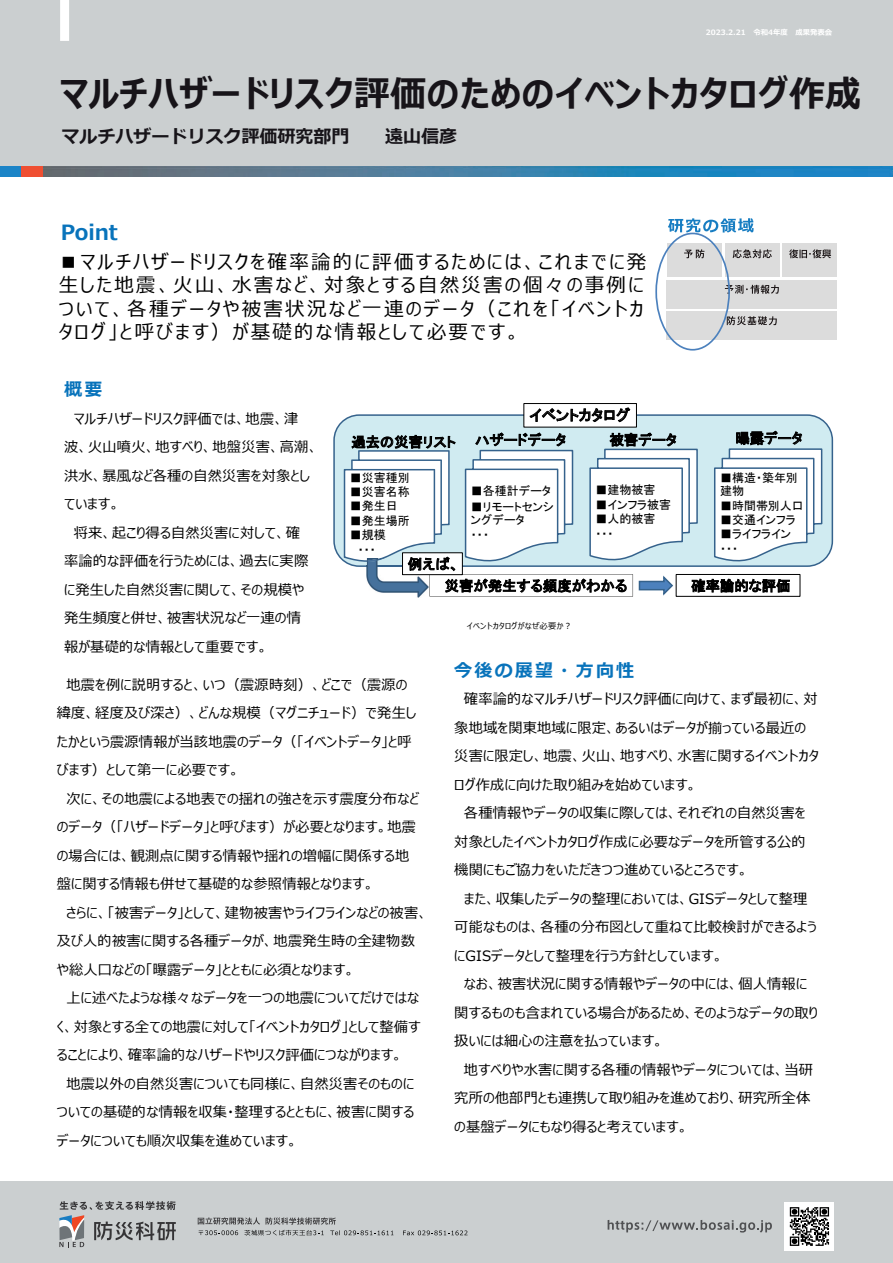
<style>
.page{position:relative;width:893px;height:1263px;background:#fff}
.page>*{position:absolute;margin:0;border:0;box-sizing:border-box;transform-origin:0 0}
.t1{font:700 36px "Meiryo UI";letter-spacing:.01em;color:#171419}
.t2{font:700 21px "Meiryo";color:#0873bb}
.t3{font:19.5px/23.4px "Meiryo UI";letter-spacing:.115em;color:#000}
.t4{font:700 18px "Meiryo";color:#171419}
.t5{font:700 18px "Meiryo";letter-spacing:.125em;color:#0873bb}
.t6{font:15px "MS P Gothic";letter-spacing:.005em;color:#000}
.t7{font:14.33px "MS P Gothic";letter-spacing:.005em;color:#000}
.t8{font:14.25px/28.5px "Meiryo UI";letter-spacing:.015em;color:#000}
.t9{font:14.25px "MS P Gothic";letter-spacing:.005em;color:#000}
.t10{font:12px/14.4px "MS P Gothic";color:#000}
.t11{font:8.25px "Meiryo UI";letter-spacing:.035em;color:#000}
.t12{font:700 7.35px "Meiryo";color:#fff}
</style>
<div class="page">
<div style="left:0;top:0;width:893px;height:166px;background:#cbcfd0"></div>
<div style="left:0;top:1181px;width:893px;height:82px;background:#cbcfd0"></div>
<img style="left:43px;top:166px;width:850px;height:11px">
<div style="left:0;top:166px;width:21px;height:11px;background:#1b84c7"></div>
<div style="left:21px;top:166px;width:22px;height:11px;background:#ef4f32"></div>
<div style="left:60px;top:0;width:9px;height:41px;background:#fff"></div>
<svg style="left:198px;top:1217px;width:62px;height:7px"></svg>
<svg style="left:266px;top:1217px;width:70px;height:7px"></svg>
<svg style="left:199px;top:1230px;width:39px;height:5px"></svg>
<svg style="left:244px;top:1230px;width:80px;height:5px"></svg>
<svg style="left:330px;top:1230px;width:63px;height:5px"></svg>
<svg style="left:403px;top:1230px;width:65px;height:5px"></svg>
<svg style="left:59px;top:1201px;width:117px;height:46px"></svg>
<div style="left:785px;top:1202px;width:49px;height:49px;background:#fff"></div>
<svg style="left:790px;top:1207px;width:39px;height:39px"></svg>
<svg style="left:608px;top:1220px;width:164px;height:12px"></svg>
<div style="left:667px;top:243px;width:54px;height:34px;background:#dcdcdc"></div>
<div style="left:725px;top:243px;width:54px;height:34px;background:#dcdcdc"></div>
<div style="left:783px;top:243px;width:54px;height:34px;background:#dcdcdc"></div>
<div style="left:667px;top:280px;width:170px;height:28px;background:#dcdcdc"></div>
<div style="left:667px;top:312px;width:170px;height:28px;background:#dcdcdc"></div>
<svg style="left:684px;top:249px;width:20px;height:9px"></svg>
<svg style="left:733px;top:249px;width:39px;height:9px"></svg>
<svg style="left:725px;top:285px;width:54px;height:9px"></svg>
<svg style="left:727px;top:316px;width:50px;height:9px"></svg>
<svg style="left:789px;top:249px;width:42px;height:9px"></svg>
<svg style="left:668px;top:218px;width:86px;height:15px"></svg>
<div style="left:655px;top:233px;width:75px;height:118px;border:2px solid #4c81bd;border-radius:50%"></div>
<svg style="left:333px;top:414px;width:500px;height:148px;background:#c1dce5"></svg>
<div style="left:524px;top:403px;width:112px;height:24px;background:#fff"></div>
<div style="left:524px;top:403px;width:113px;height:24px;border:1px solid #000"></div>
<svg style="left:529px;top:407px;width:101px;height:15px"></svg>
<svg style="left:344px;top:431px;width:479px;height:166px"></svg>
<p class="t12" style="left:706px;top:27px;width:128px">2023.2.21 令和4年度 成果発表会</p>
<h1 class="t1" style="left:59px;top:69px;width:803px">マルチハザードリスク評価のためのイベントカタログ作成</h1>
<p class="t4" style="left:62px;top:124px;width:289px">マルチハザードリスク評価研究部門</p>
<p class="t4" style="left:385px;top:124px;width:74px">遠山信彦</p>
<h2 class="t2" style="left:61px;top:217px;width:58px">Point</h2>
<h3 class="t3" style="left:59px;top:251px;width:589px">■マルチハザードリスクを確率論的に評価するためには、これまでに発生した地震、火山、水害など、対象とする自然災害の個々の事例について、各種データや被害状況など一連のデータ（これを「イベントカタログ」と呼びます）が基礎的な情報として必要です。</h3>
<p class="t5" style="left:64px;top:376px;width:40px">概要</p>
<p class="t8" style="left:64px;top:405px;width:256px;text-indent:10px">マルチハザードリスク評価では、地震、津<br>波、火山噴火、地すべり、地盤災害、高潮、洪水、暴風など各種の自然災害を対象としています。</p>
<p class="t8" style="left:64px;top:519px;width:246px;text-indent:10px">将来、起こり得る自然災害に対して、確率論的な評価を行うためには、過去に実際に発生した自然災害に関して、その規模や発生頻度と併せ、被害状況など一連の情報が基礎的な情報として重要です。</p>
<p class="t6" style="left:529px;top:408px;width:102px">イベントカタログ</p>
<p class="t9" style="left:475px;top:433px;width:92px">ハザードデータ</p>
<p class="t9" style="left:735px;top:431px;width:69px">曝露データ</p>
<p class="t10" style="left:471px;top:484px;width:82px">■各種計データ</p>
<p class="t10" style="left:471px;top:499px;width:84px;line-height:13.9px">■リモートセンシングデータ<br>・・・</p>
<p class="t9" style="left:351px;top:435px;width:106px">過去の災害リスト</p>
<p class="t9" style="left:610px;top:433px;width:69px">被害データ</p>
<p class="t10" style="left:350px;top:470px;width:61px">■災害種別</p>
<p class="t10" style="left:350px;top:484px;width:61px">■災害名称</p>
<p class="t10" style="left:350px;top:499px;width:49px">■発生日</p>
<p class="t10" style="left:350px;top:513px;width:61px">■発生場所</p>
<p class="t10" style="left:350px;top:528px;width:37px;text-align:center">■規模・・・</p>
<p class="t10" style="left:720px;top:471px;width:79px;line-height:13.4px">■構造・築年別建物</p>
<p class="t10" style="left:720px;top:498px;width:85px">■時間帯別人口</p>
<p class="t10" style="left:720px;top:512px;width:77px">■交通インフラ</p>
<p class="t10" style="left:720px;top:527px;width:73px">■ライフライン・・・</p>
<p class="t10" style="left:595px;top:483px;width:61px">■建物被害</p>
<p class="t10" style="left:595px;top:497px;width:77px">■インフラ被害</p>
<p class="t10" style="left:595px;top:512px;width:61px">■人的被害・・・</p>
<p class="t7" style="left:408px;top:557px;width:53px">例えば、</p>
<p class="t7" style="left:445px;top:578px;width:184px">災害が発生する頻度がわかる</p>
<p class="t7" style="left:691px;top:578px;width:101px">確率論的な評価</p>
<p class="t11" style="left:467px;top:620px;width:107px">イベントカタログがなぜ必要か？</p>
<p class="t8" style="left:57px;top:671px;width:361px;text-indent:10px">地震を例に説明すると、いつ（震源時刻）、どこで（震源の緯度、経度及び深さ）、どんな規模（マグニチュード）で発生したかという震源情報が当該地震のデータ（「イベントデータ」と呼びます）として第一に必要です。</p>
<p class="t8" style="left:57px;top:785px;width:363px;text-indent:10px">次に、その地震による地表での揺れの強さを示す震度分布などのデータ（「ハザードデータ」と呼びます）が必要となります。地震の場合には、観測点に関する情報や揺れの増幅に関係する地盤に関する情報も併せて基礎的な参照情報となります。</p>
<p class="t8" style="left:57px;top:899px;width:373px;text-indent:10px">さらに、「被害データ」として、建物被害やライフラインなどの被害、及び人的被害に関する各種データが、地震発生時の全建物数や総人口などの「曝露データ」とともに必須となります。</p>
<p class="t8" style="left:57px;top:985px;width:365px;text-align:justify;text-indent:10px">上に述べたような様々なデータを一つの地震についてだけではなく、対象とする全ての地震に対して「イベントカタログ」として整備することにより、確率論的なハザードやリスク評価につながります。</p>
<p class="t8" style="left:57px;top:1070px;width:359px;text-align:justify;text-indent:10px">地震以外の自然災害についても同様に、自然災害そのものについての基礎的な情報を収集・整理するとともに、被害に関するデータについても順次収集を進めています。</p>
<p class="t5" style="left:454px;top:657px;width:181px">今後の展望・方向性</p>
<p class="t8" style="left:454px;top:685px;width:366px;text-indent:10px">確率論的なマルチハザードリスク評価に向けて、まず最初に、対象地域を関東地域に限定、あるいはデータが揃っている最近の災害に限定し、地震、火山、地すべり、水害に関するイベントカタログ作成に向けた取り組みを始めています。</p>
<p class="t8" style="left:454px;top:799px;width:353px;text-align:justify;text-indent:10px">各種情報やデータの収集に際しては、それぞれの自然災害を対象としたイベントカタログ作成に必要なデータを所管する公的機関にもご協力をいただきつつ進めているところです。</p>
<p class="t8" style="left:454px;top:885px;width:364px;text-indent:10px">また、収集したデータの整理においては、GISデータとして整理可能なものは、各種の分布図として重ねて比較検討ができるようにGISデータとして整理を行う方針としています。</p>
<p class="t8" style="left:454px;top:970px;width:365px;text-indent:10px">なお、被害状況に関する情報やデータの中には、個人情報に関するものも含まれている場合があるため、そのようなデータの取り扱いには細心の注意を払っています。</p>
<p class="t8" style="left:454px;top:1056px;width:360px;text-indent:10px">地すべりや水害に関する各種の情報やデータについては、当研究所の他部門とも連携して取り組みを進めており、研究所全体の基盤データにもなり得ると考えています。</p>
</div>
